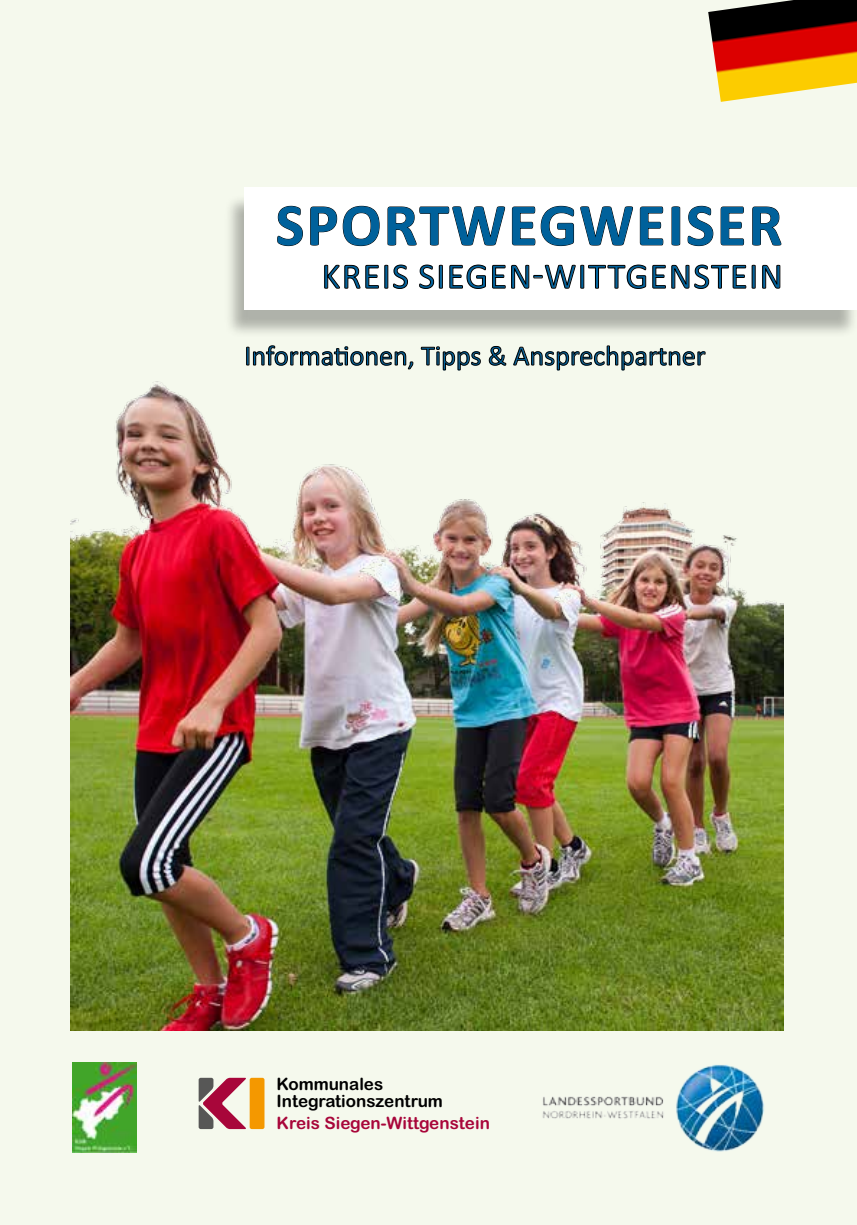
<style>
.page{position:relative;width:857px;height:1225px;background:#fff}
.page>*{position:absolute;margin:0;border:0;box-sizing:border-box;transform-origin:0 0}
.t1{font:700 60px "Calibri";letter-spacing:.04em;color:#00619b}
.t2{font:36px "Calibri";letter-spacing:.04em;color:#00619b}
.t3{font:28px "Calibri";color:#00619b}
.t4{font:17px/16.6px "Arial Rounded MT Bold";color:#000}
.t5{font:17px "Arial Rounded MT Bold";color:#a8063a}
</style>
<div class="page">
<div style="left:0;top:0;width:856px;height:1225px;background:#f5f9ed"></div>
<img style="left:71px;top:381px;width:712px;height:649px">
<div style="left:224px;top:194px;width:632px;height:144px;background:#000;opacity:.29"></div>
<div style="left:244px;top:187px;width:612px;height:123px;background:#fff"></div>
<svg style="left:277px;top:205px;width:26px;height:42px"></svg>
<svg style="left:310px;top:205px;width:70px;height:42px"></svg>
<svg style="left:387px;top:206px;width:118px;height:40px"></svg>
<svg style="left:511px;top:205px;width:122px;height:41px"></svg>
<svg style="left:639px;top:206px;width:24px;height:40px"></svg>
<svg style="left:671px;top:206px;width:9px;height:40px"></svg>
<svg style="left:687px;top:205px;width:26px;height:42px"></svg>
<svg style="left:720px;top:206px;width:24px;height:40px"></svg>
<svg style="left:752px;top:206px;width:29px;height:40px"></svg>
<svg style="left:324px;top:264px;width:84px;height:25px"></svg>
<svg style="left:419px;top:264px;width:336px;height:25px"></svg>
<svg style="left:762px;top:264px;width:18px;height:25px"></svg>
<svg style="left:246px;top:345px;width:167px;height:25px"></svg>
<svg style="left:420px;top:346px;width:61px;height:25px"></svg>
<svg style="left:488px;top:346px;width:18px;height:20px"></svg>
<svg style="left:513px;top:345px;width:192px;height:26px"></svg>
<img style="left:708px;top:0;width:148px;height:102px">
<img style="left:72px;top:1062px;width:64px;height:91px">
<div style="left:249px;top:1077px;width:15px;height:52px;background:#f49800;border-radius:2px"></div>
<svg style="left:198px;top:1077px;width:48px;height:52px"></svg>
<img style="left:542px;top:1064px;width:222px;height:88px">
<h1 class="t1" style="left:276px;top:183px;width:508px">SPORTWEGWEISER</h1>
<p class="t2" style="left:321px;top:251px;width:462px">KREIS SIEGEN-WITTGENSTEIN</p>
<p class="t3" style="left:244px;top:336px;width:462px">Informationen, Tipps &amp; Ansprechpartner</p>
<p class="t4" style="left:276px;top:1075px;width:168px">Kommunales<br>Integrationszentrum</p>
<p class="t5" style="left:276px;top:1113px;width:215px">Kreis Siegen-Wittgenstein</p>
</div>
